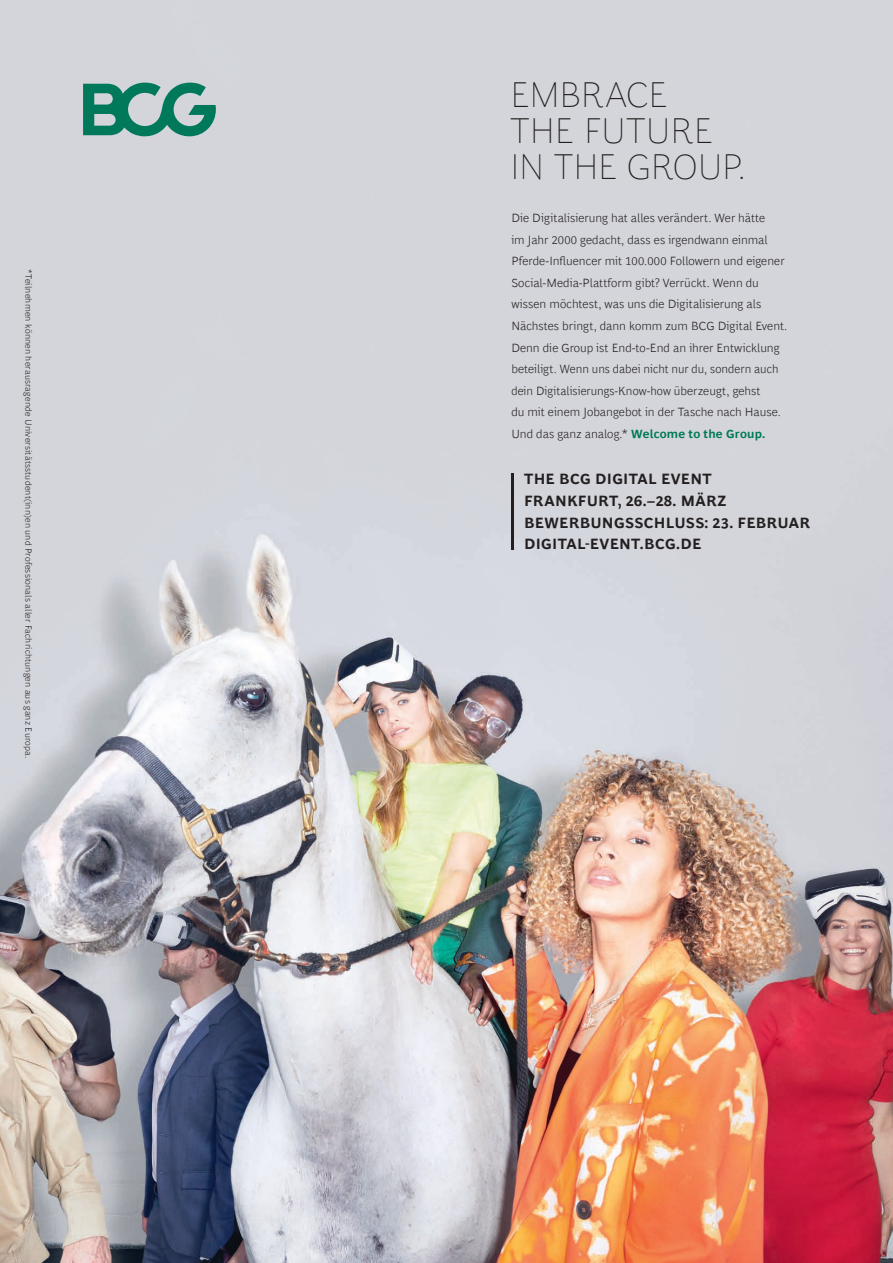
<style>
.page{position:relative;width:893px;height:1263px;background:#fff}
.page>*{position:absolute;margin:0;border:0;box-sizing:border-box;transform-origin:0 0}
.t1{font:100 36px/36px "Henderson BCG Sans";letter-spacing:-.02em;color:#231f20}
.t2{font:700 15px/21.6px "Henderson BCG Sans";letter-spacing:.02em;color:#231f20}
.t3{font:300 12px/21.6px "Henderson BCG Sans";color:#231f20}
.t4{font:300 9px "Henderson BCG Sans";letter-spacing:.02em;color:#231f20}
.s1{font-weight:700;color:#00795a}
</style>
<div class="page">
<img style="left:0;top:0;width:893px;height:1263px">
<hr style="left:511px;top:473px;width:3px;height:77px;background:#231f20">
<svg style="left:83px;top:83px;width:133px;height:53px"></svg>
<p class="t4" style="left:35px;top:269px;width:491px;rotate:90deg">*Teilnehmen können herausragende Universitätsstudent(inn)en und Professionals aller Fachrichtungen aus ganz Europa.</p>
<h1 class="t1" style="left:510px;top:74px;width:238px">EMBRACE<br>THE FUTURE<br>IN THE GROUP.</h1>
<p class="t3" style="left:511px;top:206px;width:278px">Die Digitalisierung hat alles verändert. Wer hätte<br>im Jahr 2000 gedacht, dass es irgendwann einmal Pferde-Influencer mit 100.000 Followern und eigener Social-Media-Plattform gibt? Verrückt. Wenn du wissen möchtest, was uns die Digitalisierung als Nächstes bringt, dann komm zum BCG Digital Event.<br>Denn die Group ist End-to-End an ihrer Entwicklung beteiligt. Wenn uns dabei nicht nur du, sondern auch dein Digitalisierungs-Know-how überzeugt, gehst<br>du mit einem Jobangebot in der Tasche nach Hause.<br>Und das ganz analog.* <span class="s1">Welcome to the Group.</span></p>
<p class="t2" style="left:524px;top:467px;width:287px">THE BCG DIGITAL EVENT<br>FRANKFURT, 26.–28. MÄRZ<br>BEWERBUNGSSCHLUSS: 23. FEBRUAR<br>DIGITAL-EVENT.BCG.DE</p>
</div>
